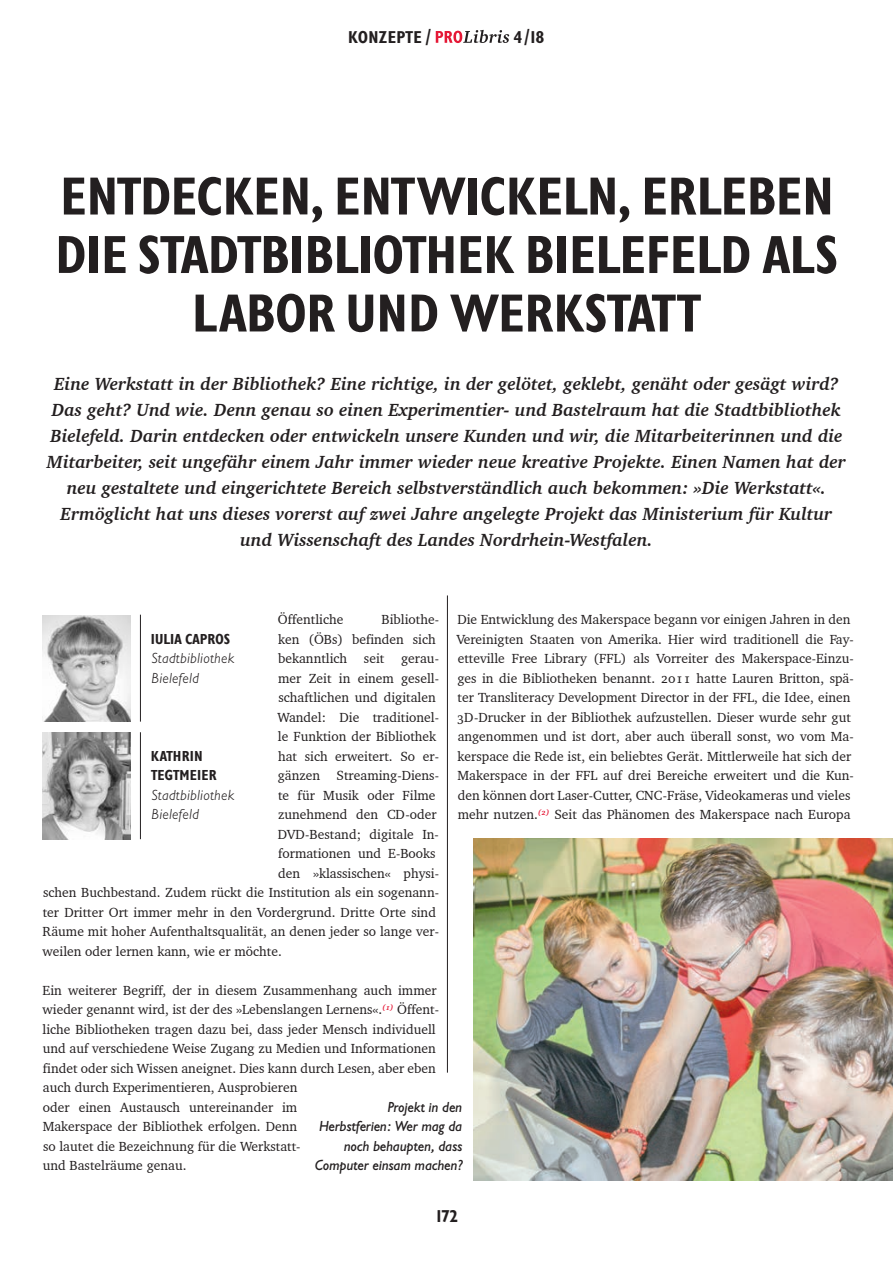
<style>
.page{position:relative;width:893px;height:1263px;background:#fff}
.page>*{position:absolute;margin:0;border:0;box-sizing:border-box;transform-origin:0 0}
.t1{font:700 condensed 52.5px/58.5px "Gill Sans BQ";letter-spacing:.02em;color:#231f20;text-align:center}
.t2{font:italic 700 18px/26px "Charter BT Pro";color:#231f20;text-align:center}
.t3{font:700 condensed 16.8px "Gill Sans BQ";letter-spacing:.03em;color:#231f20}
.t4{font:italic 14.25px/19.5px "Gill Sans BQ";color:#231f20;text-align:right}
.t5{font:italic 300 14.25px/19.5px "Gill Sans BQ";letter-spacing:.01em;color:#231f20}
.t6{font:700 condensed 14.25px/19.5px "Gill Sans BQ";letter-spacing:.03em;color:#231f20}
.t7{font:13.5px/19.5px "Charter BT Pro";color:#231f20}
</style>
<div class="page">
<svg style="left:436px;top:30px;width:73px;height:13px"></svg>
<hr style="left:140px;top:615px;width:1px;height:107px;background:#231f20">
<img style="left:43px;top:615px;width:87px;height:107px">
<hr style="left:140px;top:732px;width:1px;height:107px;background:#231f20">
<img style="left:43px;top:732px;width:87px;height:107px">
<hr style="left:447px;top:595px;width:1px;height:478px;background:#231f20">
<img style="left:473px;top:838px;width:420px;height:343px">
<p class="t3" style="left:349px;top:28px;width:84px">KONZEPTE /</p>
<p class="t3" style="left:514px;top:28px;width:32px">4 /18</p>
<h1 class="t1" style="left:57px;top:168px;width:783px">ENTDECKEN, ENTWICKELN, ERLEBEN<br>DIE STADTBIBLIOTHEK BIELEFELD ALS<br>LABOR UND WERKSTATT</h1>
<p class="t2" style="left:47px;top:371px;width:801px">Eine Werkstatt in der Bibliothek? Eine richtige, in der gelötet, geklebt, genäht oder gesägt wird?<br>Das geht? Und wie. Denn genau so einen Experimentier- und Bastelraum hat die Stadtbibliothek Bielefeld. Darin entdecken oder entwickeln unsere Kunden und wir, die Mitarbeiterinnen und die Mitarbeiter, seit ungefähr einem Jahr immer wieder neue kreative Projekte. Einen Namen hat der neu gestaltete und eingerichtete Bereich selbstverständlich auch bekommen: »Die Werkstatt«.<br>Ermöglicht hat uns dieses vorerst auf zwei Jahre angelegte Projekt das Ministerium für Kultur und Wissenschaft des Landes Nordrhein-Westfalen.</p>
<p class="t7" style="left:278px;top:610px;width:67px">Öffentliche</p>
<p class="t7" style="left:382px;top:610px;width:59px">Bibliothe-</p>
<p class="t7" style="left:278px;top:629px;width:159px">ken (ÖBs) befinden sich</p>
<p class="t7" style="left:278px;top:649px;width:162px">bekanntlich seit gerau-</p>
<p class="t7" style="left:278px;top:668px;width:162px">mer Zeit in einem gesell-</p>
<p class="t7" style="left:278px;top:688px;width:159px">schaftlichen und digitalen</p>
<p class="t7" style="left:277px;top:707px;width:163px">Wandel: Die traditionel-</p>
<p class="t7" style="left:278px;top:727px;width:160px">le Funktion der Bibliothek</p>
<p class="t7" style="left:278px;top:746px;width:162px">hat sich erweitert. So er-</p>
<p class="t7" style="left:278px;top:766px;width:163px">gänzen Streaming-Diens-</p>
<p class="t7" style="left:278px;top:785px;width:159px">te für Musik oder Filme</p>
<p class="t7" style="left:278px;top:804px;width:160px">zunehmend den CD-oder</p>
<p class="t7" style="left:278px;top:824px;width:163px">DVD-Bestand; digitale In-</p>
<p class="t7" style="left:278px;top:843px;width:159px">formationen und E-Books</p>
<p class="t7" style="left:278px;top:863px;width:162px">den »klassischen« physi-</p>
<p class="t7" style="left:43px;top:882px;width:397px">schen Buchbestand. Zudem rückt die Institution als ein sogenann-</p>
<p class="t7" style="left:43px;top:902px;width:395px">ter Dritter Ort immer mehr in den Vordergrund. Dritte Orte sind</p>
<p class="t7" style="left:43px;top:921px;width:398px">Räume mit hoher Aufenthaltsqualität, an denen jeder so lange ver-</p>
<p class="t7" style="left:42px;top:941px;width:241px">weilen oder lernen kann, wie er möchte.</p>
<p class="t7" style="left:42px;top:980px;width:398px">Ein weiterer Begriff, der in diesem Zusammenhang auch immer wieder genannt wird, ist der des »Lebenslangen Lernens«.<sup>(1)</sup> Öffent&shy;liche Bibliotheken tragen dazu bei, dass jeder Mensch individuell und auf verschiedene Weise Zugang zu Medien und Informationen findet oder sich Wissen aneignet. Dies kann durch Lesen, aber eben auch durch Experimentieren, Ausprobieren<br>oder einen Austausch untereinander im<br>Makerspace der Bibliothek erfolgen. Denn<br>so lautet die Bezeichnung für die Werkstatt-<br>und Bastelräume genau.</p>
<p class="t7" style="left:457px;top:610px;width:399px">Die Entwicklung des Makerspace begann vor einigen Jahren in den Vereinigten Staaten von Amerika. Hier wird traditionell die Fay&shy;etteville Free Library (FFL) als Vorreiter des Makerspace-Einzu&shy;ges in die Bibliotheken benannt. 2011 hatte Lauren Britton, spä&shy;ter Transliteracy Development Director in der FFL, die Idee, einen 3D-Drucker in der Bibliothek aufzustellen. Dieser wurde sehr gut angenommen und ist dort, aber auch überall sonst, wo vom Ma&shy;kerspace die Rede ist, ein beliebtes Gerät. Mittlerweile hat sich der Makerspace in der FFL auf drei Bereiche erweitert und die Kun&shy;den können dort Laser-Cutter, CNC-Fräse, Videokameras und vieles mehr nutzen.<sup>(2)</sup> Seit das Phänomen des Makerspace nach Europa</p>
<p class="t6" style="left:151px;top:629px;width:80px">IULIA CAPROS</p>
<p class="t5" style="left:151px;top:649px;width:84px">Stadtbibliothek<br>Bielefeld</p>
<p class="t6" style="left:151px;top:746px;width:67px">KATHRIN<br>TEGTMEIER</p>
<p class="t5" style="left:151px;top:785px;width:84px">Stadtbibliothek<br>Bielefeld</p>
<p class="t4" style="left:315px;top:1097px;width:149px">Projekt in den<br>Herbstferien: Wer mag da noch behaupten, dass<br>Computer einsam machen?</p>
<p class="t3" style="left:435px;top:1206px;width:25px">172</p>
</div>
